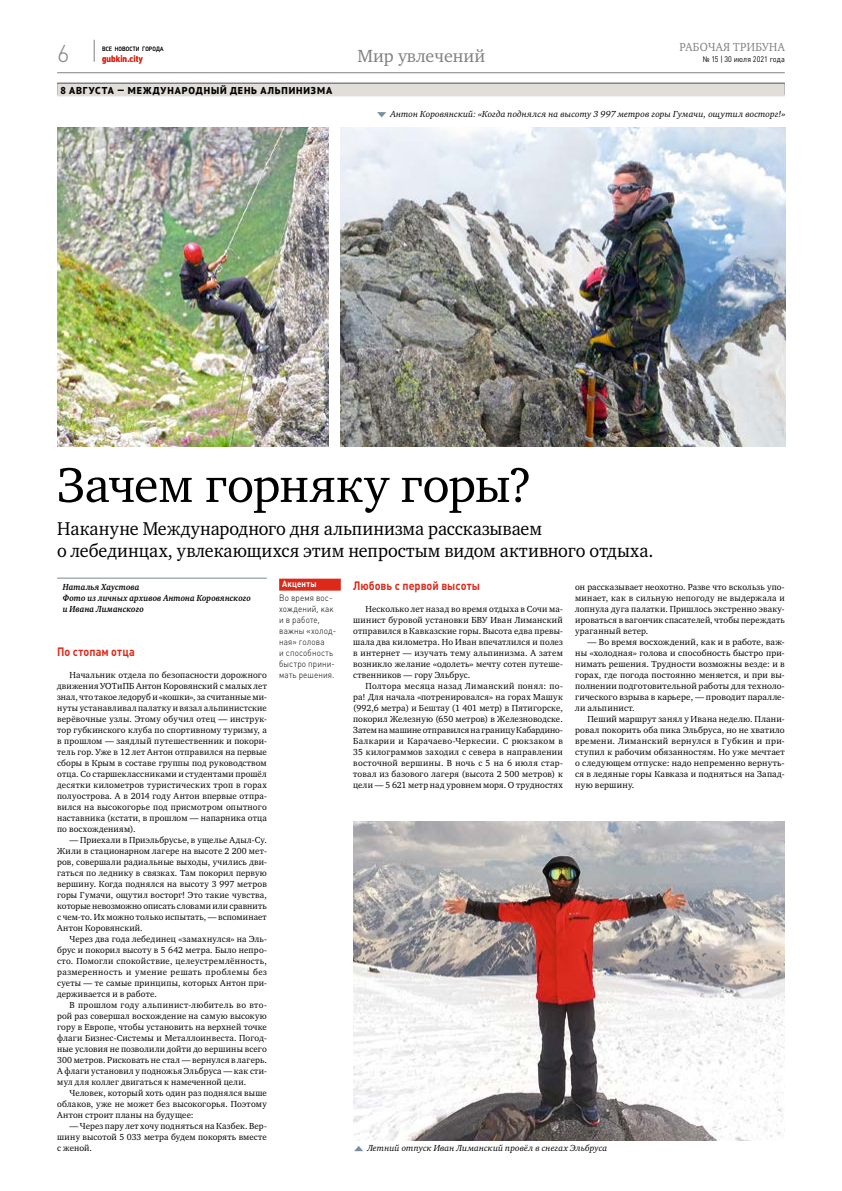
<style>
.page{position:relative;width:842px;height:1191px;background:#fff}
.page>*{position:absolute;margin:0;border:0;box-sizing:border-box;transform-origin:0 0}
.t1{font:50px "Charter C";letter-spacing:-.015em;color:#000}
.t2{font:300 24px "Plumb";color:#818181}
.t3{font:19px/22px "Charter C";letter-spacing:.005em;color:#000;scale:.95 1}
.t4{font:18px "Charter C";color:#818181}
.t5{font:700 12px "Plumb";color:#dc291a;scale:.9 1}
.t6{font:12px "Charter C";letter-spacing:.03em;color:#818181;scale:.92 1}
.t7{font:800 10px "PT Sans Pro";letter-spacing:.09em;color:#000}
.t8{font:9px/11px "Charter C";letter-spacing:.02em;color:#000;text-align:justify}
.t9{font:italic 9px "Charter C";letter-spacing:.01em;color:#000}
.t10{font:300 9px/11px "Plumb";letter-spacing:.015em;color:#000;scale:.9 1}
.t11{font:italic 700 9px/11px "Charter C";letter-spacing:.015em;color:#000;scale:.9 1}
.t12{font:700 9px "Plumb";letter-spacing:.005em;color:#dc291a;scale:.9 1}
.t13{font:9px "Plumb Bold C";letter-spacing:.025em;color:#fff;scale:.9 1}
.t14{font:8px "Plumb";letter-spacing:.015em;color:#000;scale:.9 1}
.t15{font:6px "Plumb";letter-spacing:.015em;color:#000;scale:.9 1}
.s1{font-family:"Modern Pictograms";font-style:normal;font-size:14px;color:#78909d}
</style>
<div class="page">
<hr style="left:57px;top:72px;width:728px;height:1px;background:#818181">
<svg style="left:94px;top:40px;width:1px;height:22px"></svg>
<div style="left:57px;top:83px;width:728px;height:13px;background:#e1ddd9"></div>
<hr style="left:57px;top:577px;width:210px;height:1px;background:#768a95">
<img style="left:341px;top:128px;width:444px;height:319px">
<img style="left:57px;top:128px;width:272px;height:319px">
<div style="left:279px;top:578px;width:62px;height:12px;background:#dc291a"></div>
<img style="left:353px;top:821px;width:432px;height:319px">
<h3 class="t6" style="left:679px;top:40px;width:116px">РАБОЧАЯ ТРИБУНА</h3>
<h2 class="t2" style="left:57px;top:39px;width:14px">6</h2>
<p class="t14" style="left:703px;top:54px;width:92px">№ 15 | 30 июля 2021 года</p>
<p class="t15" style="left:102px;top:45px;width:70px">ВСЕ НОВОСТИ ГОРОДА</p>
<p class="t12" style="left:102px;top:53px;width:47px">gubkin.city</p>
<h3 class="t4" style="left:357px;top:46px;width:129px">Мир увлечений</h3>
<p class="t7" style="left:60px;top:84px;width:274px">8 АВГУСТА — МЕЖДУНАРОДНЫЙ ДЕНЬ АЛЬПИНИЗМА</p>
<p class="t9" style="left:376px;top:109px;width:411px"><span class="s1">/</span> Антон Коровянский: «Когда поднялся на высоту 3 997 метров горы Гумачи, ощутил восторг!»</p>
<h1 class="t1" style="left:57px;top:457px;width:477px">Зачем горняку горы?</h1>
<h3 class="t3" style="left:57px;top:518px;width:629px">Накануне Международного дня альпинизма рассказываем<br>о лебединцах, увлекающихся этим непростым видом активного отдыха.</h3>
<h3 class="t5" style="left:353px;top:579px;width:142px">Любовь с первой высоты</h3>
<p class="t8" style="left:353px;top:603px;width:211px;text-indent:12px">Несколько лет назад во время отдыха в Сочи ма&shy;шинист буровой установки БВУ Иван Лиманский отправился в Кавказские горы. Высота едва превы&shy;шала два километра. Но Иван впечатлился и полез в интернет — изучать тему альпинизма. А затем возникло желание «одолеть» мечту сотен путеше&shy;ственников — гору Эльбрус.</p>
<p class="t8" style="left:353px;top:680px;width:211px;text-indent:12px">Полтора месяца назад Лиманский понял: по&shy;ра! Для начала «потренировался» на горах Машук (992,6 метра) и Бештау (1 401 метр) в Пятигорске, покорил Железную (650 метров) в Железноводске.<br>Затем на машине отправился на границу Кабардино-Балкарии и Карачаево-Черкесии. С рюкзаком в 35 килограммов заходил с севера в направлении восточной вершины. В ночь с 5 на 6 июля стар&shy;товал из базового лагеря (высота 2 500 метров) к цели — 5 621 метр над уровнем моря. О трудностях</p>
<p class="t13" style="left:282px;top:579px;width:40px">Акценты</p>
<p class="t10" style="left:279px;top:592px;width:65px">Во время вос&shy;хождений, как и в работе, важны «холод&shy;ная» голова<br>и способность быстро прини&shy;мать решения.</p>
<p class="t11" style="left:63px;top:582px;width:210px">Наталья Хаустова<br>Фото из личных архивов Антона Коровянского и Ивана Лиманского</p>
<h3 class="t5" style="left:57px;top:645px;width:88px">По стопам отца</h3>
<p class="t8" style="left:57px;top:669px;width:211px;text-indent:12px">Начальник отдела по безопасности дорожного движения УОТиПБ Антон Коровянский с малых лет знал, что такое ледоруб и «кошки», за считанные ми&shy;нуты устанавливал палатку и вязал альпинистские верёвочные узлы. Этому обучил отец — инструк&shy;тор губкинского клуба по спортивному туризму, а в прошлом — заядлый путешественник и покори&shy;тель гор. Уже в 12 лет Антон отправился на первые сборы в Крым в составе группы под руководством отца. Со старшеклассниками и студентами прошёл десятки километров туристических троп в горах полуострова. А в 2014 году Антон впервые отпра&shy;вился на высокогорье под присмотром опытного наставника (кстати, в прошлом — напарника отца по восхождениям).</p>
<p class="t8" style="left:57px;top:834px;width:211px;text-indent:12px">— Приехали в Приэльбрусье, в ущелье Адыл-Су.<br>Жили в стационарном лагере на высоте 2 200 мет&shy;ров, совершали радиальные выходы, учились дви&shy;гаться по леднику в связках. Там покорил первую вершину. Когда поднялся на высоту 3 997 метров горы Гумачи, ощутил восторг! Это такие чувства, которые невозможно описать словами или сравнить с чем-то. Их можно только испытать, — вспоминает Антон Коровянский.</p>
<p class="t8" style="left:57px;top:933px;width:211px;text-indent:12px">Через два года лебединец «замахнулся» на Эль&shy;брус и покорил высоту в 5 642 метра. Было непро&shy;сто. Помогли спокойствие, целеустремлённость, размеренность и умение решать проблемы без суеты — те самые принципы, которых Антон при&shy;держивается и в работе.</p>
<p class="t8" style="left:57px;top:999px;width:211px;text-indent:12px">В прошлом году альпинист-любитель во вто&shy;рой раз совершал восхождение на самую высокую гору в Европе, чтобы установить на верхней точке флаги Бизнес-Системы и Металлоинвеста. Погод&shy;ные условия не позволили дойти до вершины всего 300 метров. Рисковать не стал — вернулся в лагерь.<br>А флаги установил у подножья Эльбруса — как сти&shy;мул для коллег двигаться к намеченной цели.</p>
<p class="t8" style="left:57px;top:1087px;width:211px;text-indent:12px">Человек, который хоть один раз поднялся выше облаков, уже не может без высокогорья. Поэтому Антон строит планы на будущее:</p>
<p class="t8" style="left:57px;top:1120px;width:211px;text-indent:12px">— Через пару лет хочу подняться на Казбек. Вер&shy;шину высотой 5 033 метра будем покорять вместе с женой.</p>
<p class="t8" style="left:575px;top:581px;width:211px">он рассказывает неохотно. Разве что вскользь упо&shy;минает, как в сильную непогоду не выдержала и лопнула дуга палатки. Пришлось экстренно эваку&shy;ироваться в вагончик спасателей, чтобы переждать ураганный ветер.</p>
<p class="t8" style="left:575px;top:636px;width:211px;text-indent:12px">— Во время восхождений, как и в работе, важ&shy;ны «холодная» голова и способность быстро при&shy;нимать решения. Трудности возможны везде: и в горах, где погода постоянно меняется, и при вы&shy;полнении подготовительной работы для техноло&shy;гического взрыва в карьере, — проводит паралле&shy;ли альпинист.</p>
<p class="t8" style="left:575px;top:713px;width:211px;text-indent:12px">Пеший маршрут занял у Ивана неделю. Плани&shy;ровал покорить оба пика Эльбруса, но не хватило времени. Лиманский вернулся в Губкин и при&shy;ступил к рабочим обязанностям. Но уже мечтает о следующем отпуске: надо непременно вернуть&shy;ся в ледяные горы Кавказа и подняться на Запад&shy;ную вершину.</p>
<p class="t9" style="left:353px;top:1143px;width:256px"><span class="s1">‐</span> Летний отпуск Иван Лиманский провёл в снегах Эльбруса</p>
</div>
